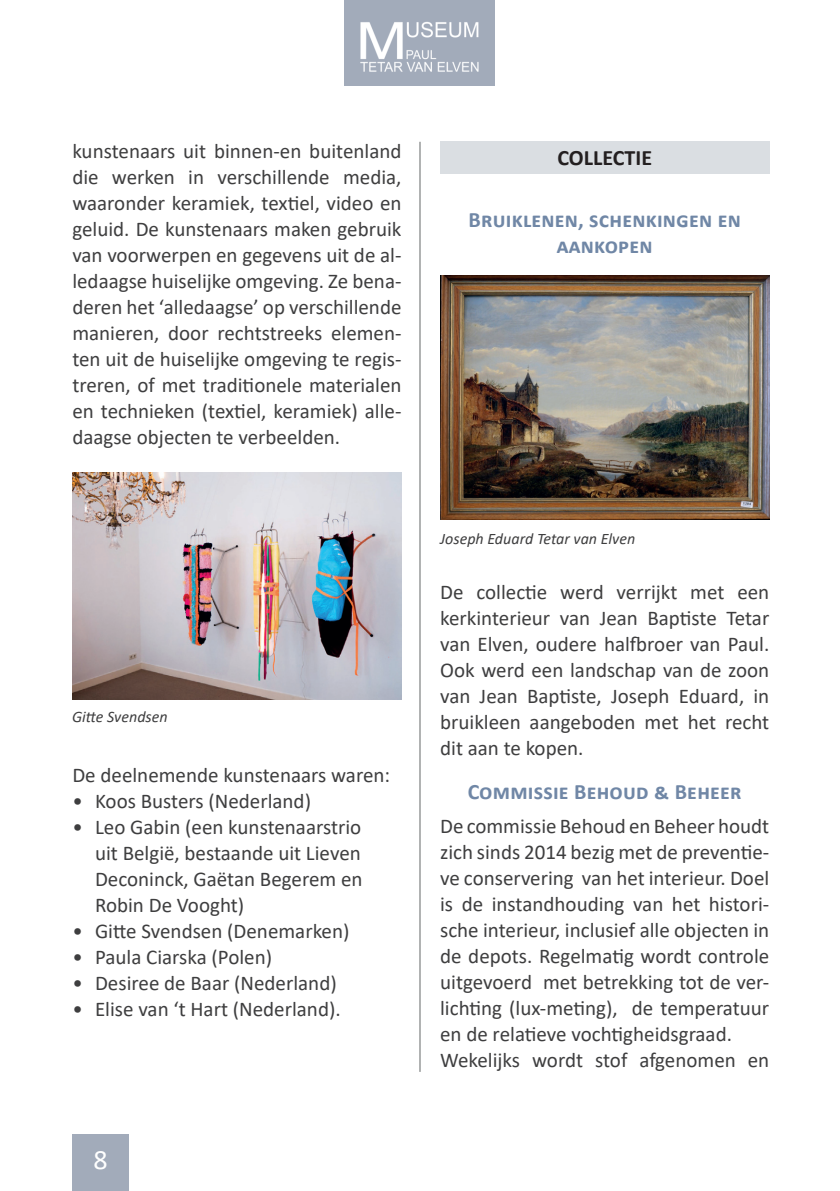
<style>
.page{position:relative;width:840px;height:1191px;background:#fff}
.page>*{position:absolute;margin:0;border:0;box-sizing:border-box;transform-origin:0 0}
.t1{font:28px "Calibri";color:#fff}
.t2{font:700 22px/26px "Calibri";letter-spacing:.01em;color:#7087a6;text-align:center}
.t3{font:700 22px "Calibri";color:#231f20}
.t4{font:21px/26px "Calibri";color:#3e3e3f;text-align:justify}
.t5{font:italic 16px "Calibri";color:#3e3e3f}
</style>
<div class="page">
<div style="left:344px;top:0;width:151px;height:85px;background:#a2abba"></div>
<div style="left:72px;top:1134px;width:57px;height:57px;background:#a2abba"></div>
<img style="left:360px;top:21px;width:119px;height:51px">
<hr style="left:419px;top:142px;width:1px;height:929px;background:#636767">
<div style="left:440px;top:142px;width:328px;height:32px;background:#dadee2"></div>
<img style="left:440px;top:275px;width:328px;height:245px">
<img style="left:72px;top:472px;width:329px;height:228px">
<p class="t4" style="left:72px;top:137px;width:330px">kunstenaars uit binnen-en buitenland die werken in verschillende media, waaronder keramiek, textiel, video en geluid. De kunstenaars maken gebruik van voorwerpen en gegevens uit de al&shy;ledaagse huiselijke omgeving. Ze bena&shy;deren het ‘alledaagse’ op verschillende manieren, door rechtstreeks elemen&shy;ten uit de huiselijke omgeving te regis&shy;treren, of met traditionele materialen en technieken (textiel, keramiek) alle&shy;daagse objecten te verbeelden.</p>
<p class="t5" style="left:72px;top:705px;width:97px">Gitte Svendsen</p>
<p class="t4" style="left:72px;top:761px;width:319px">De deelnemende kunstenaars waren:</p>
<p class="t4" style="left:72px;top:787px;width:240px">• Koos Busters (Nederland)</p>
<p class="t4" style="left:95px;top:813px;width:269px;text-indent:-23px">• Leo Gabin (een kunstenaarstrio uit België, bestaande uit Lieven Deconinck, Gaëtan Begerem en Robin De Vooght)</p>
<p class="t4" style="left:72px;top:917px;width:278px">• Gitte Svendsen (Denemarken)</p>
<p class="t4" style="left:72px;top:943px;width:201px">• Paula Ciarska (Polen)</p>
<p class="t4" style="left:72px;top:969px;width:266px">• Desiree de Baar (Nederland)</p>
<p class="t4" style="left:72px;top:995px;width:270px">• Elise van ‘t Hart (Nederland).</p>
<h1 class="t1" style="left:93px;top:1140px;width:16px">8</h1>
<p class="t3" style="left:557px;top:142px;width:96px">COLLECTIE</p>
<p class="t2" style="left:468px;top:206px;width:274px">Bruiklenen, schenkingen en aankopen</p>
<p class="t5" style="left:440px;top:527px;width:196px">Joseph Eduard Tetar van Elven</p>
<p class="t4" style="left:440px;top:578px;width:330px">De collectie werd verrijkt met een kerkinterieur van Jean Baptiste Tetar van Elven, oudere halfbroer van Paul.<br>Ook werd een landschap van de zoon van Jean Baptiste, Joseph Eduard, in bruikleen aangeboden met het recht dit aan te kopen.</p>
<p class="t2" style="left:467px;top:778px;width:275px">Commissie Behoud &amp; Beheer</p>
<p class="t4" style="left:440px;top:812px;width:330px;text-align:left">De commissie Behoud en Beheer houdt zich sinds 2014 bezig met de preventie&shy;ve conservering van het interieur. Doel is de instandhouding van het histori&shy;sche interieur, inclusief alle objecten in de depots. Regelmatig wordt controle uitgevoerd met betrekking tot de ver&shy;lichting (lux-meting), de temperatuur en de relatieve vochtigheidsgraad.<br>Wekelijks wordt stof afgenomen en</p>
</div>
